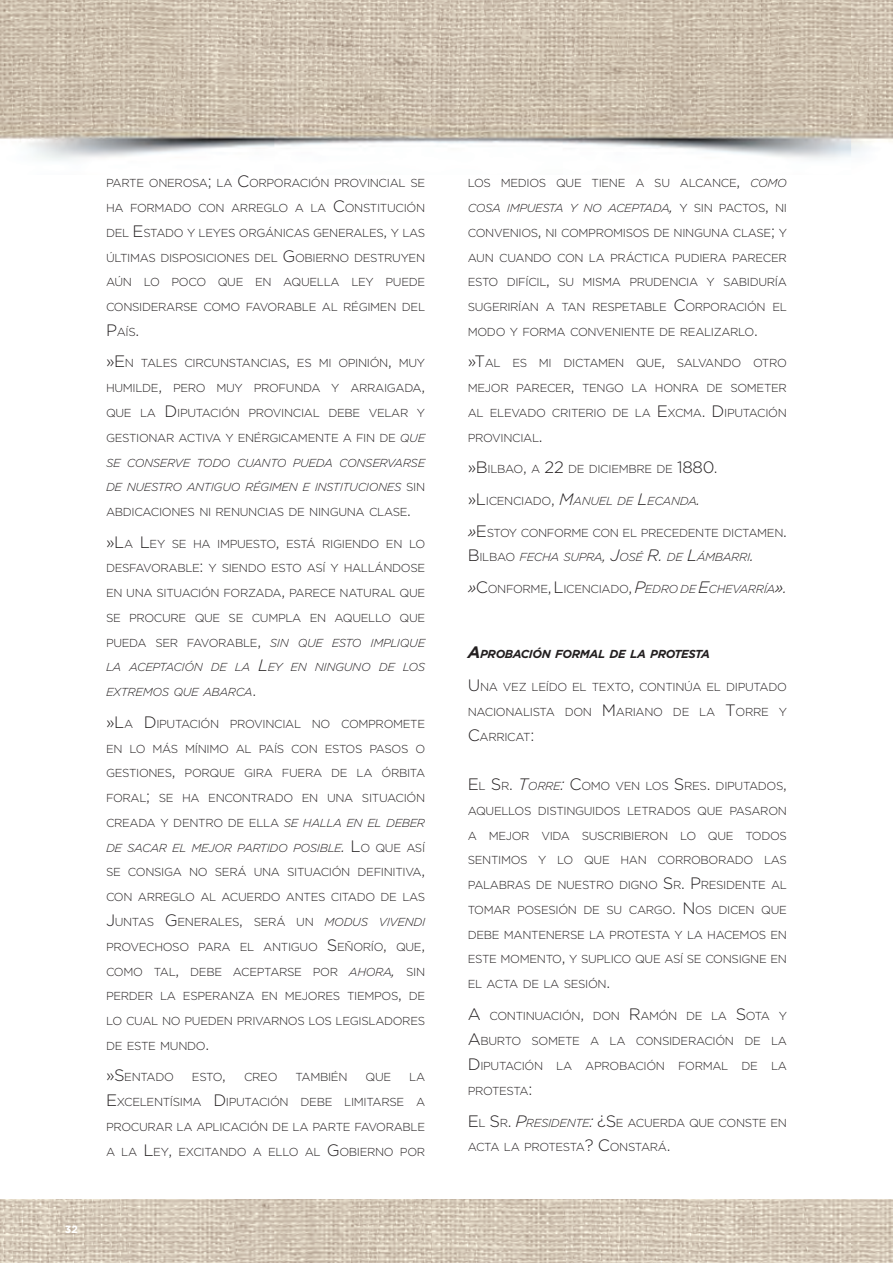
<style>
.page{position:relative;width:893px;height:1263px;background:#fff}
.page>*{position:absolute;margin:0;border:0;box-sizing:border-box;transform-origin:0 0}
.t1{font:300 11.55px/24.8px "Gotham";letter-spacing:-.03em;color:#231f20;text-align:justify}
.t2{font:italic 300 11.55px "Gotham";letter-spacing:-.03em;color:#231f20}
.t3{font:italic 700 11.55px "Gotham";letter-spacing:-.03em;color:#231f20}
.t4{font:700 10.5px "Gotham";color:#fff}
.s1{font-size:16.5px}
.s2{font-style:italic}
.s3{font-style:italic;font-size:16.5px}
.s4{font-style:normal;font-size:16.5px}
.s5{font-style:normal}
</style>
<div class="page">
<img style="left:0;top:1199px;width:892px;height:63px">
<img style="left:0;top:0;width:892px;height:161px">
<p class="t4" style="left:65px;top:1221px;width:14px">32</p>
<p class="t1" style="left:106px;top:170px;width:320px">PARTE ONEROSA<span class="s1">;</span> LA <span class="s1">C</span>ORPORACIÓN PROVINCIAL SE HA FORMADO CON ARREGLO A LA <span class="s1">C</span>ONSTITUCIÓN DEL <span class="s1">E</span>STADO Y LEYES ORGÁNICAS GENERALES<span class="s1">,</span> Y LAS ÚLTIMAS DISPOSICIONES DEL <span class="s1">G</span>OBIERNO DESTRUYEN AÚN LO POCO QUE EN AQUELLA LEY PUEDE CONSIDERARSE COMO FAVORABLE AL RÉGIMEN DEL <span class="s1">P</span>AÍS<span class="s1">.</span></p>
<p class="t1" style="left:106px;top:350px;width:321px;text-align:left"><span class="s1">»E</span> N TALES CIRCUNSTANCIAS<span class="s1">,</span> ES MI OPINIÓN<span class="s1">,</span> MUY HUMILDE<span class="s1">,</span> PERO MUY PROFUNDA Y ARRAIGADA<span class="s1">, </span>QUE LA <span class="s1">D</span> IPUTACIÓN PROVINCIAL DEBE VELAR Y GESTIONAR ACTIVA Y ENÉRGICAMENTE A FIN DE <span class="s2">QUE SE CONSERVE TODO CUANTO PUEDA CONSERVARSE DE NUESTRO ANTIGUO RÉGIMEN E INSTITUCIONES</span> SIN ABDICACIONES NI RENUNCIAS DE NINGUNA CLASE<span class="s1">.</span></p>
<p class="t1" style="left:106px;top:530px;width:321px"><span class="s1">»L</span>A <span class="s1">L</span>EY SE HA IMPUESTO<span class="s1">,</span> ESTÁ RIGIENDO EN LO DESFAVORABLE<span class="s1">:</span> Y SIENDO ESTO ASÍ Y HALLÁNDOSE EN UNA SITUACIÓN FORZADA<span class="s1">,</span> PARECE NATURAL QUE SE PROCURE QUE SE CUMPLA EN AQUELLO QUE PUEDA SER FAVORABLE<span class="s1">,</span> <span class="s2">SIN QUE ESTO IMPLIQUE LA ACEPTACIÓN DE LA</span> <span class="s3">L</span> <span class="s2">EY EN NINGUNO DE LOS EXTREMOS QUE ABARCA</span><span class="s1">.</span></p>
<p class="t1" style="left:106px;top:711px;width:320px"><span class="s1">»L</span>A <span class="s1">D</span> IPUTACIÓN PROVINCIAL NO COMPROMETE EN LO MÁS MÍNIMO AL PAÍS CON ESTOS PASOS O GESTIONES<span class="s1">,</span> PORQUE GIRA FUERA DE LA ÓRBITA FORAL<span class="s1">;</span> SE HA ENCONTRADO EN UNA SITUACIÓN CREADA Y DENTRO DE ELLA <span class="s2">SE HALLA EN EL DEBER DE SACAR EL MEJOR PARTIDO POSIBLE</span><span class="s3">.</span> <span class="s1">L</span> O QUE ASÍ SE CONSIGA NO SERÁ UNA SITUACIÓN DEFINITIVA<span class="s1">, </span>CON ARREGLO AL ACUERDO ANTES CITADO DE LAS <span class="s1">J</span> UNTAS <span class="s1">G</span> ENERALES<span class="s1">,</span> SERÁ UN <span class="s2">MODUS VIVENDI </span>PROVECHOSO PARA EL ANTIGUO <span class="s1">S</span> EÑORÍO<span class="s1">,</span> QUE<span class="s1">, </span>COMO TAL<span class="s1">,</span> DEBE ACEPTARSE POR <span class="s2">AHORA</span><span class="s3">,</span> SIN PERDER LA ESPERANZA EN MEJORES TIEMPOS<span class="s1">,</span> DE LO CUAL NO PUEDEN PRIVARNOS LOS LEGISLADORES DE ESTE MUNDO<span class="s1">.</span></p>
<p class="t1" style="left:106px;top:1064px;width:69px"><span class="s1">»S</span> ENTADO</p>
<p class="t1" style="left:192px;top:1064px;width:87px">ESTO<span class="s1">,</span> CREO</p>
<p class="t1" style="left:295px;top:1064px;width:53px">TAMBIÉN</p>
<p class="t1" style="left:365px;top:1064px;width:27px">QUE</p>
<p class="t1" style="left:106px;top:1064px;width:320px;text-indent:303px">LA <span class="s1">E</span>XCELENTÍSIMA <span class="s1">D</span> IPUTACIÓN DEBE LIMITARSE A PROCURAR LA APLICACIÓN DE LA PARTE FAVORABLE A LA <span class="s1">L</span>EY<span class="s1">,</span> EXCITANDO A ELLO AL <span class="s1">G</span>OBIERNO POR</p>
<p class="t1" style="left:467px;top:170px;width:320px">LOS MEDIOS QUE TIENE A SU ALCANCE<span class="s1">,</span> <span class="s2">COMO COSA IMPUESTA Y NO ACEPTADA</span><span class="s3">,</span> Y SIN PACTOS<span class="s1">,</span> NI CONVENIOS<span class="s1">,</span> NI COMPROMISOS DE NINGUNA CLASE<span class="s1">;</span> Y AUN CUANDO CON LA PRÁCTICA PUDIERA PARECER ESTO DIFÍCIL<span class="s1">,</span> SU MISMA PRUDENCIA Y SABIDURÍA SUGERIRÍAN A TAN RESPETABLE <span class="s1">C</span>ORPORACIÓN EL MODO Y FORMA CONVENIENTE DE REALIZARLO<span class="s1">.</span></p>
<p class="t1" style="left:467px;top:350px;width:320px"><span class="s1">»T</span>AL ES MI DICTAMEN QUE<span class="s1">,</span> SALVANDO OTRO MEJOR PARECER<span class="s1">,</span> TENGO LA HONRA DE SOMETER AL ELEVADO CRITERIO DE LA <span class="s1">E</span>XCMA<span class="s1">. D</span> IPUTACIÓN PROVINCIAL<span class="s1">.</span></p>
<p class="t1" style="left:467px;top:456px;width:251px"><span class="s1">»B</span> ILBAO<span class="s1">,</span> A <span class="s1">22</span> DE DICIEMBRE DE <span class="s1">1880.</span></p>
<p class="t2" style="left:467px;top:493px;width:234px"><span class="s4">»L</span> <span class="s5">ICENCIADO</span><span class="s4">,</span> <span class="s1">M</span>ANUEL DE <span class="s1">L</span>ECANDA<span class="s1">.</span></p>
<p class="t1" style="left:467px;top:519px;width:320px"><span class="s3">»</span><span class="s1">E</span>STOY CONFORME CON EL PRECEDENTE DICTAMEN<span class="s1">.<br>B</span> ILBAO <span class="s2">FECHA SUPRA</span><span class="s3">, J</span><span class="s2">OSÉ</span> <span class="s3">R.</span> <span class="s2">DE</span> <span class="s3">L</span> <span class="s2">ÁMBARRI</span><span class="s3">.</span></p>
<p class="t1" style="left:467px;top:576px;width:258px"><span class="s3">»</span><span class="s1">C</span>ONFORME<span class="s1">, L</span> ICENCIADO<span class="s1">,</span> <span class="s3">P</span><span class="s2">EDRO DE</span> <span class="s3">E</span><span class="s2">CHEV</span></p>
<p class="t2" style="left:739px;top:581px;width:49px">ARRÍA<span class="s1">».</span></p>
<p class="t3" style="left:467px;top:645px;width:243px"><span class="s1">A</span>PROBACIÓN FORMAL DE LA PROTESTA</p>
<p class="t1" style="left:467px;top:674px;width:320px"><span class="s1">U</span> NA VEZ LEÍDO EL TEXTO<span class="s1">,</span> CONTINÚA EL DIPUTADO NACIONALISTA DON <span class="s1">M</span> ARIANO DE LA <span class="s1">T</span>ORRE Y <span class="s1">C</span>ARRICAT<span class="s1">:</span></p>
<p class="t1" style="left:467px;top:773px;width:320px"><span class="s1">E</span> L <span class="s1">S</span> R<span class="s1">.</span> <span class="s3">T</span><span class="s2">ORRE</span><span class="s3">:</span> <span class="s1">C</span>OMO VEN LOS <span class="s1">S</span> RES<span class="s1">.</span> DIPUTADOS<span class="s1">, </span>AQUELLOS DISTINGUIDOS LETRADOS QUE PASARON A MEJOR VIDA SUSCRIBIERON LO QUE TODOS SENTIMOS Y LO QUE HAN CORROBORADO LAS PALABRAS DE NUESTRO DIGNO <span class="s1">S</span> R<span class="s1">. P</span>RESIDENTE AL TOMAR POSESIÓN DE SU CARGO<span class="s1">. N</span> OS DICEN QUE DEBE MANTENERSE LA PROTESTA Y LA HACEMOS EN ESTE MOMENTO<span class="s1">,</span> Y SUPLICO QUE ASÍ SE CONSIGNE EN EL ACTA DE LA SESIÓN<span class="s1">.</span></p>
<p class="t1" style="left:467px;top:1003px;width:320px"><span class="s1">A</span> CONTINUACIÓN<span class="s1">,</span> DON <span class="s1">R</span>AMÓN DE LA <span class="s1">S</span>OTA Y <span class="s1">A</span>BURTO SOMETE A LA CONSIDERACIÓN DE LA <span class="s1">D</span> IPUTACIÓN LA APROBACIÓN FORMAL DE LA PROTESTA<span class="s1">:</span></p>
<p class="t1" style="left:467px;top:1109px;width:320px"><span class="s1">E</span> L <span class="s1">S</span> R<span class="s1">.</span> <span class="s3">P</span><span class="s2">RESIDENTE</span><span class="s3">:</span> <span class="s1">¿S</span> E ACUERDA QUE CONSTE EN<br>ACTA LA PROTESTA<span class="s1">? C</span>ONSTARÁ<span class="s1">.</span></p>
</div>
